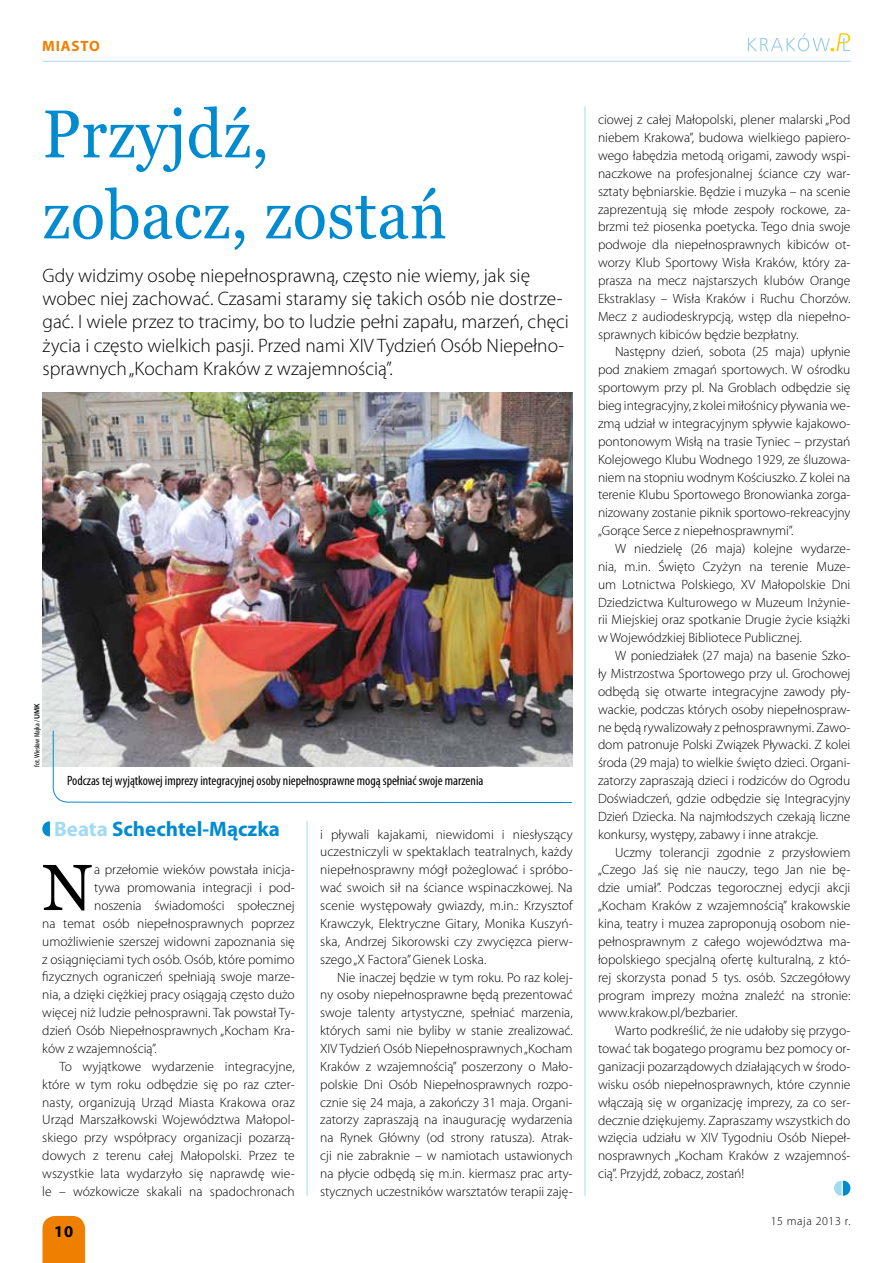
<style>
.page{position:relative;width:893px;height:1263px;background:#fff}
.page>*{position:absolute;margin:0;border:0;box-sizing:border-box;transform-origin:0 0}
.t1{font:67.5px/81px "Georgia";letter-spacing:.01em;color:#008bd0;scale:.93 1}
.t2{font:65.1px "Georgia";color:#000}
.t3{font:700 21px "Myriad Pro";color:#008bd0}
.t4{font:300 19.5px/23.4px "Myriad Pro";color:#000}
.t5{font:700 16.5px "Myriad Pro";color:#000}
.t6{font:700 15px "Myriad Pro";letter-spacing:.125em;color:#ee7f00}
.t7{font:300 13.5px/17.9px "Myriad Pro";color:#000;text-align:justify}
.t8{font:condensed 13.5px "Myriad Pro";color:#000}
.t9{font:300 12px "Myriad Pro";letter-spacing:.05em;color:#000}
.t10{font:condensed 7.5px "Myriad Pro";color:#000}
.s1{font-weight:600;font-stretch:normal}
.s2{color:#a2daf4}
</style>
<div class="page">
<div style="left:43px;top:1216px;width:42px;height:47px;background:#ee7f00"></div>
<hr style="left:43px;top:61px;width:807px;height:1px;background:#a2daf4">
<svg style="left:748px;top:33px;width:102px;height:19px"></svg>
<img style="left:43px;top:392px;width:530px;height:374px">
<svg style="left:834px;top:1180px;width:16px;height:16px"></svg>
<hr style="left:585px;top:106px;width:1px;height:1090px;background:#a2daf4">
<hr style="left:307px;top:821px;width:1px;height:375px;background:#a2daf4">
<svg style="left:51px;top:730px;width:522px;height:73px"></svg>
<svg style="left:42px;top:821px;width:8px;height:15px"></svg>
<p class="t6" style="left:42px;top:36px;width:59px">miasto</p>
<h1 class="t1" style="left:43px;top:95px;width:436px">Przyjdź, zobacz, zostań</h1>
<p class="t4" style="left:43px;top:263px;width:528px">Gdy widzimy osobę niepełnosprawną, często nie wiemy, jak się wobec niej zachować. Czasami staramy się takich osób nie dostrze&shy;gać. I wiele przez to tracimy, bo to ludzie pełni zapału, marzeń, chęci życia i często wielkich pasji. Przed nami XIV Tydzień Osób Niepełno&shy;sprawnych „Kocham Kraków z wzajemnością”.</p>
<p class="t10" style="left:32px;top:767px;width:65px;rotate:-90deg">fot. Wiesław Majka / <span class="s1">UMK</span></p>
<p class="t8" style="left:67px;top:772px;width:418px">Podczas tej wyjątkowej imprezy integracyjnej osoby niepełnosprawne mogą spełniać swoje marzenia</p>
<h3 class="t3" style="left:54px;top:816px;width:227px"><span class="s2">Beata</span> Schechtel-Mączka</h3>
<p class="t7" style="left:320px;top:825px;width:254px">i pływali kajakami, niewidomi i niesłyszący uczestniczyli w spektaklach teatralnych, każdy niepełnosprawny mógł pożeglować i spróbo&shy;wać swoich sił na ściance wspinaczkowej. Na scenie występowały gwiazdy, m.in.: Krzysztof Krawczyk, Elektryczne Gitary, Monika Kuszyń&shy;ska, Andrzej Sikorowski czy zwycięzca pierw&shy;szego „X Factora” Gienek Loska.</p>
<p class="t7" style="left:320px;top:968px;width:254px;text-indent:17px">Nie inaczej będzie w tym roku. Po raz kolej&shy;ny osoby niepełnosprawne będą prezentować swoje talenty artystyczne, spełniać marzenia, których sami nie byliby w stanie zrealizować.<br>XIV Tydzień Osób Niepełnosprawnych „Kocham Kraków z wzajemnością” poszerzony o Mało&shy;polskie Dni Osób Niepełnosprawnych rozpo&shy;cznie się 24 maja, a zakończy 31 maja. Organi&shy;zatorzy zapraszają na inaugurację wydarzenia na Rynek Główny (od strony ratusza). Atrak&shy;cji nie zabraknie – w namiotach ustawionych na płycie odbędą się m.in. kiermasz prac arty&shy;stycznych uczestników warsztatów terapii zaję-</p>
<h2 class="t2" style="left:42px;top:848px;width:51px">N</h2>
<p class="t7" style="left:94px;top:861px;width:202px">a przełomie wieków powstała inicja-</p>
<p class="t7" style="left:94px;top:879px;width:202px">tywa promowania integracji i pod-</p>
<p class="t7" style="left:94px;top:896px;width:202px">noszenia świadomości społecznej</p>
<p class="t7" style="left:42px;top:914px;width:254px">na temat osób niepełnosprawnych poprzez</p>
<p class="t7" style="left:42px;top:932px;width:254px">umożliwienie szerszej widowni zapoznania się</p>
<p class="t7" style="left:42px;top:950px;width:254px">z osiągnięciami tych osób. Osób, które pomimo</p>
<p class="t7" style="left:42px;top:968px;width:254px">fizycznych ograniczeń spełniają swoje marze-</p>
<p class="t7" style="left:42px;top:986px;width:254px">nia, a dzięki ciężkiej pracy osiągają często dużo</p>
<p class="t7" style="left:42px;top:1004px;width:254px">więcej niż ludzie pełnosprawni. Tak powstał Ty-</p>
<p class="t7" style="left:42px;top:1021px;width:254px">dzień Osób Niepełnosprawnych „Kocham Kra-</p>
<p class="t7" style="left:42px;top:1039px;width:116px">ków z wzajemnością”.</p>
<p class="t7" style="left:59px;top:1057px;width:237px">To wyjątkowe wydarzenie integracyjne,</p>
<p class="t7" style="left:42px;top:1075px;width:254px">które w tym roku odbędzie się po raz czter-</p>
<p class="t7" style="left:42px;top:1093px;width:254px">nasty, organizują Urząd Miasta Krakowa oraz</p>
<p class="t7" style="left:42px;top:1111px;width:254px">Urząd Marszałkowski Województwa Małopol-</p>
<p class="t7" style="left:42px;top:1129px;width:254px">skiego przy współpracy organizacji pozarzą-</p>
<p class="t7" style="left:42px;top:1146px;width:254px">dowych z terenu całej Małopolski. Przez te</p>
<p class="t7" style="left:42px;top:1164px;width:254px">wszystkie lata wydarzyło się naprawdę wie-</p>
<p class="t7" style="left:42px;top:1182px;width:254px">le – wózkowicze skakali na spadochronach</p>
<p class="t5" style="left:54px;top:1221px;width:21px">10</p>
<p class="t7" style="left:598px;top:111px;width:254px">ciowej z całej Małopolski, plener malarski „Pod niebem Krakowa”, budowa wielkiego papiero&shy;wego łabędzia metodą origami, zawody wspi&shy;naczkowe na profesjonalnej ściance czy war&shy;sztaty bębniarskie. Będzie i muzyka – na scenie zaprezentują się młode zespoły rockowe, za&shy;brzmi też piosenka poetycka. Tego dnia swoje podwoje dla niepełnosprawnych kibiców ot&shy;worzy Klub Sportowy Wisła Kraków, który za&shy;prasza na mecz najstarszych klubów Orange Ekstraklasy – Wisła Kraków i Ruchu Chorzów.<br>Mecz z audiodeskrypcją, wstęp dla niepełno&shy;sprawnych kibiców będzie bezpłatny.</p>
<p class="t7" style="left:598px;top:343px;width:254px;text-indent:17px">Następny dzień, sobota (25 maja) upłynie pod znakiem zmagań sportowych. W ośrodku sportowym przy pl. Na Groblach odbędzie się bieg integracyjny, z kolei miłośnicy pływania we&shy;zmą udział w integracyjnym spływie kajakowo&shy;pontonowym Wisłą na trasie Tyniec – przystań Kolejowego Klubu Wodnego 1929, ze śluzowa&shy;niem na stopniu wodnym Kościuszko. Z kolei na terenie Klubu Sportowego Bronowianka zorga&shy;nizowany zostanie piknik sportowo-rekreacyjny „Gorące Serce z niepełnosprawnymi”.</p>
<p class="t7" style="left:598px;top:539px;width:254px;text-indent:17px">W niedzielę (26 maja) kolejne wydarze&shy;nia, m.in. Święto Czyżyn na terenie Muze&shy;um Lotnictwa Polskiego, XV Małopolskie Dni Dziedzictwa Kulturowego w Muzeum Inżynie&shy;rii Miejskiej oraz spotkanie Drugie życie książki w Wojewódzkiej Bibliotece Publicznej.</p>
<p class="t7" style="left:598px;top:647px;width:254px;text-indent:17px">W poniedziałek (27 maja) na basenie Szko&shy;ły Mistrzostwa Sportowego przy ul. Grochowej odbędą się otwarte integracyjne zawody pły&shy;wackie, podczas których osoby niepełnospraw&shy;ne będą rywalizowały z pełnosprawnymi. Zawo&shy;dom patronuje Polski Związek Pływacki. Z kolei środa (29 maja) to wielkie święto dzieci. Organi&shy;zatorzy zapraszają dzieci i rodziców do Ogrodu Doświadczeń, gdzie odbędzie się Integracyjny Dzień Dziecka. Na najmłodszych czekają liczne konkursy, występy, zabawy i inne atrakcje.</p>
<p class="t7" style="left:598px;top:843px;width:254px;text-indent:17px">Uczmy tolerancji zgodnie z przysłowiem „Czego Jaś się nie nauczy, tego Jan nie bę&shy;dzie umiał”. Podczas tegorocznej edycji akcji „Kocham Kraków z wzajemnością” krakowskie kina, teatry i muzea zaproponują osobom nie&shy;pełnosprawnym z całego województwa ma&shy;łopolskiego specjalną ofertę kulturalną, z któ&shy;rej skorzysta ponad 5 tys. osób. Szczegółowy program imprezy można znaleźć na stronie: www.krakow.pl/bezbarier.</p>
<p class="t7" style="left:598px;top:1022px;width:254px;text-indent:17px">Warto podkreślić, że nie udałoby się przygo&shy;tować tak bogatego programu bez pomocy or&shy;ganizacji pozarządowych działających w środo&shy;wisku osób niepełnosprawnych, które czynnie włączają się w organizację imprezy, za co ser&shy;decznie dziękujemy. Zapraszamy wszystkich do wzięcia udziału w XIV Tygodniu Osób Niepeł&shy;nosprawnych „Kocham Kraków z wzajemnoś&shy;cią”. Przyjdź, zobacz, zostań!</p>
<p class="t9" style="left:771px;top:1213px;width:81px">15 maja 2013 r.</p>
</div>
